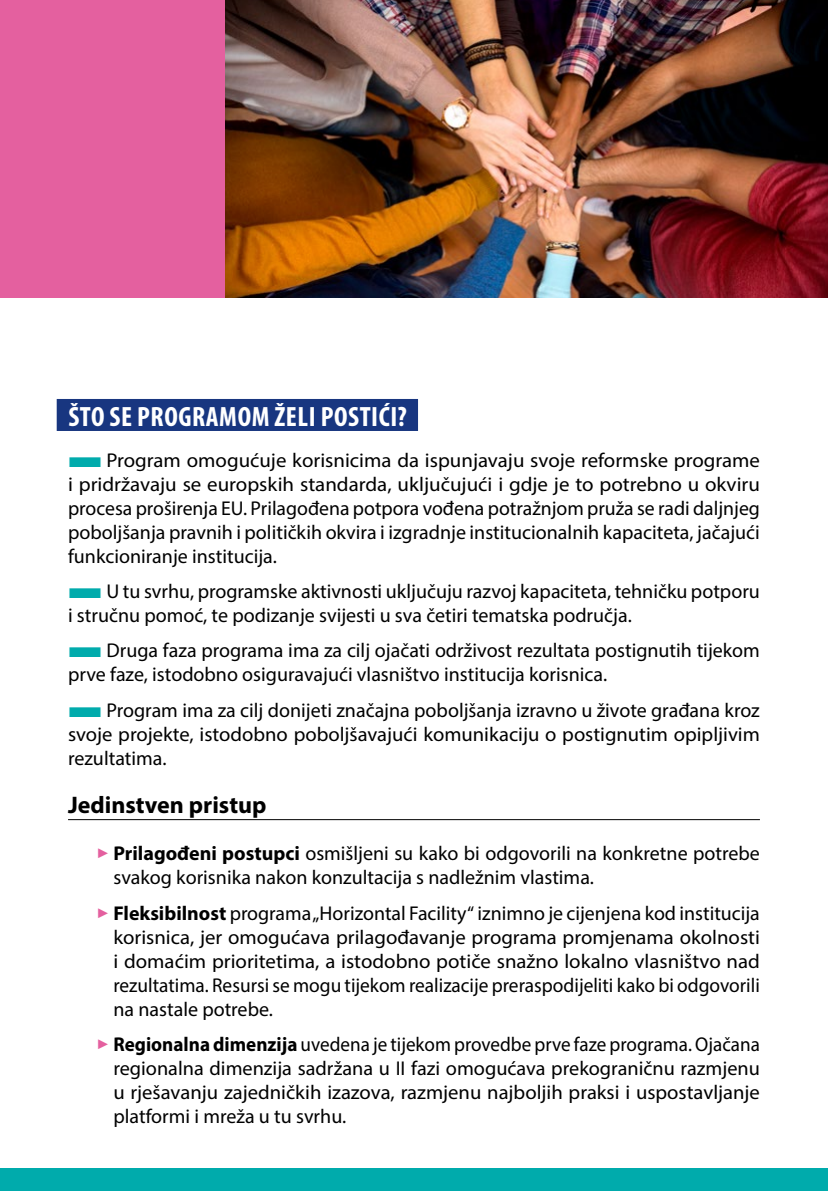
<style>
.page{position:relative;width:828px;height:1191px;background:#fff}
.page>*{position:absolute;margin:0;border:0;box-sizing:border-box;transform-origin:0 0}
.t1{font:700 condensed 28px "Myriad Pro";letter-spacing:.02em;color:#fff}
.t2{font:700 24px "Myriad Pro";color:#000}
.t3{font:20px/24px "Myriad Pro";color:#000}
.t4{font:20px/24px "Myriad Pro";color:#000;text-align:justify;scale:1.04 1}
.t5{font:20px/24px "Myriad Pro";color:#000;text-align:justify;scale:.96 1}
.s1{color:#00abac}
.s2{color:#e4609f}
.s3{font-weight:700}
</style>
<div class="page">
<div style="left:0;top:1168px;width:828px;height:23px;background:#00abac"></div>
<div style="left:57px;top:399px;width:361px;height:32px;background:#183680"></div>
<hr style="left:68px;top:819px;width:692px;height:1px;background:#000">
<img style="left:225px;top:0;width:603px;height:298px">
<div style="left:0;top:0;width:225px;height:298px;background:#e4609f"></div>
<h1 class="t1" style="left:68px;top:399px;width:340px">ŠTO SE PROGRAMOM ŽELI POSTIĆI?</h1>
<p class="t4" style="left:68px;top:447px;width:667px"><span class="s1">■</span>Program omogućuje korisnicima da ispunjavaju svoje reformske programe i pridržavaju se europskih standarda, uključujući i gdje je to potrebno u okviru procesa proširenja EU. Prilagođena potpora vođena potražnjom pruža se radi daljnjeg poboljšanja pravnih i političkih okvira i izgradnje institucionalnih kapaciteta, jačajući funkcioniranje institucija.</p>
<p class="t3" style="left:68px;top:579px;width:693px"><span class="s1">■</span>U tu svrhu, programske aktivnosti uključuju razvoj kapaciteta, tehničku potporu i stručnu pomoć, te podizanje svijesti u sva četiri tematska područja.</p>
<p class="t3" style="left:68px;top:638px;width:693px"><span class="s1">■</span>Druga faza programa ima za cilj ojačati održivost rezultata postignutih tijekom prve faze, istodobno osiguravajući vlasništvo institucija korisnica.</p>
<p class="t3" style="left:68px;top:697px;width:693px;text-align:justify"><span class="s1">■</span>Program ima za cilj donijeti značajna poboljšanja izravno u živote građana kroz svoje projekte, istodobno poboljšavajući komunikaciju o postignutim opipljivim rezultatima.</p>
<p class="t2" style="left:68px;top:789px;width:200px">Jedinstven pristup</p>
<p class="t3" style="left:113px;top:841px;width:648px;text-indent:-17px"><span class="s2">✓</span> <span class="s3">Prilagođeni postupci</span> osmišljeni su kako bi odgovorili na konkretne potrebe svakog korisnika nakon konzultacija s nadležnim vlastima.</p>
<p class="t3" style="left:113px;top:900px;width:648px;text-align:justify;text-indent:-17px"><span class="s2">✓</span> <span class="s3">Fleksibilnost</span> programa „Horizontal Facility“ iznimno je cijenjena kod institucija korisnica, jer omogućava prilagođavanje programa promjenama okolnosti i domaćim prioritetima, a istodobno potiče snažno lokalno vlasništvo nad rezultatima. Resursi se mogu tijekom realizacije preraspodijeliti kako bi odgovorili na nastale potrebe.</p>
<p class="t5" style="left:113px;top:1032px;width:675px;text-indent:-17px"><span class="s2">✓</span> <span class="s3">Regionalna dimenzija</span> uvedena je tijekom provedbe prve faze programa. Ojačana regionalna dimenzija sadržana u II fazi omogućava prekograničnu razmjenu u rješavanju zajedničkih izazova, razmjenu najboljih praksi i uspostavljanje platformi i mreža u tu svrhu.</p>
</div>
